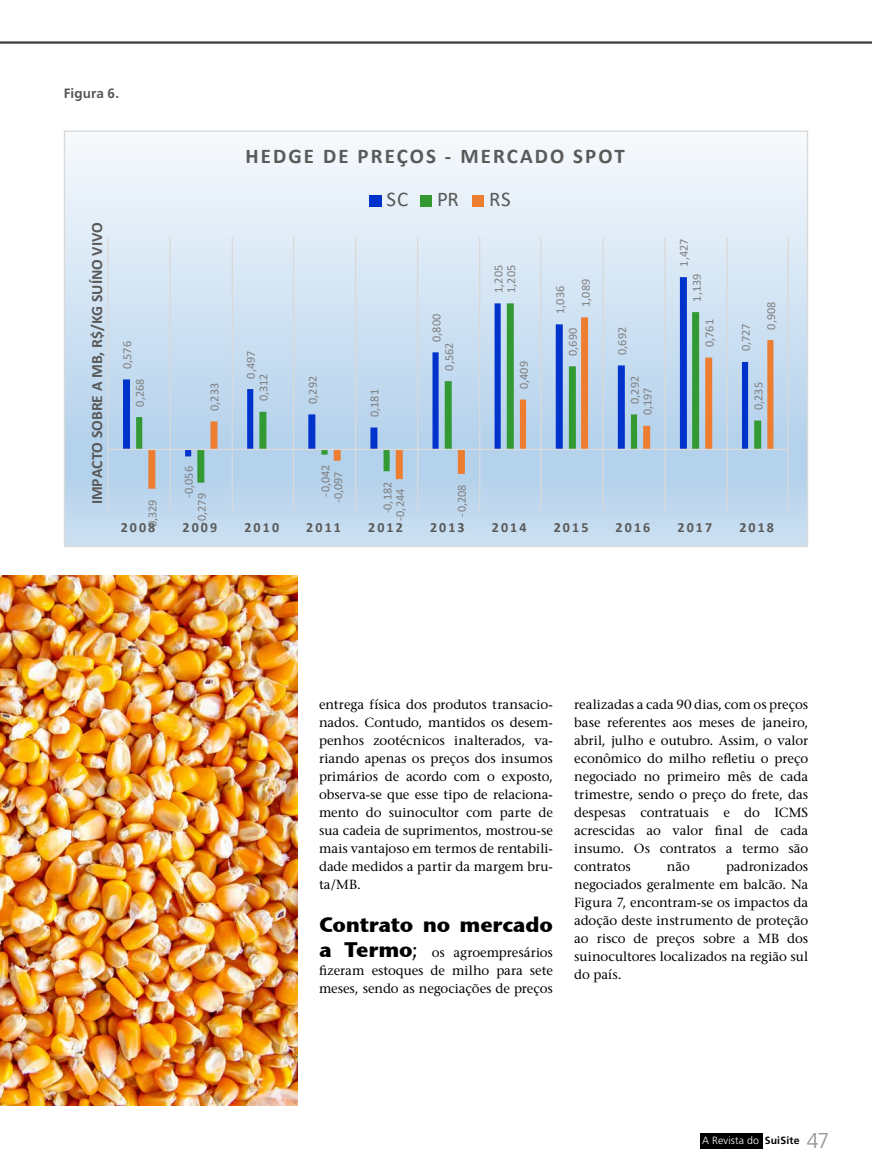
<style>
.page{position:relative;width:872px;height:1170px;background:#fff}
.page>*{position:absolute;margin:0;border:0;box-sizing:border-box;transform-origin:0 0}
.t1{font:700 21px "Calibri";letter-spacing:.1em;color:#595959}
.t2{font:700 21px "Stone Sans ITC";letter-spacing:-.02em;color:#000}
.t3{font:21px "Calibri";color:#595959}
.t4{font:700 15.75px "Calibri";color:#595959}
.t5{font:700 13.95px "Calibri";letter-spacing:.15em;color:#595959}
.t6{font:700 13.5px "Frutiger LT Std";letter-spacing:.005em;color:#555}
.t7{font:500 13.2px/18px "Stone Serif Std";letter-spacing:-.005em;color:#000;text-align:justify}
.t8{font:12.3px "Calibri";color:#7f7f7f}
.t9{font:300 10.5px "Frutiger LT Std";letter-spacing:.02em;color:#fff}
.s1{font-family:"Stone Sans ITC";font-weight:700;font-size:21px}
.s2{font-size:21px}
.s3{font-weight:700;color:#000}
.s4{font-size:21.3px;color:#939393}
</style>
<div class="page">
<hr style="left:0;top:42px;width:872px;height:1px;background:#000">
<hr style="left:0;top:43px;width:872px;height:1px;background:#000">
<svg style="left:66px;top:145px;width:740px;height:400px;background:#d8e7f4"></svg>
<hr style="left:107px;top:238px;width:2px;height:271px;background:#d9d9d9">
<hr style="left:170px;top:238px;width:1px;height:271px;background:#d9d9d9">
<hr style="left:232px;top:238px;width:1px;height:271px;background:#d9d9d9">
<hr style="left:293px;top:238px;width:1px;height:271px;background:#d9d9d9">
<hr style="left:355px;top:238px;width:1px;height:271px;background:#d9d9d9">
<hr style="left:417px;top:238px;width:1px;height:271px;background:#d9d9d9">
<hr style="left:479px;top:238px;width:1px;height:271px;background:#d9d9d9">
<hr style="left:540px;top:238px;width:1px;height:271px;background:#d9d9d9">
<hr style="left:602px;top:238px;width:1px;height:271px;background:#d9d9d9">
<hr style="left:664px;top:238px;width:1px;height:271px;background:#d9d9d9">
<hr style="left:726px;top:238px;width:1px;height:271px;background:#d9d9d9">
<hr style="left:787px;top:238px;width:2px;height:271px;background:#d9d9d9">
<svg style="left:123px;top:277px;width:625px;height:179px;background:#ccdef2"></svg>
<svg style="left:136px;top:303px;width:625px;height:179px;background:#c6dbeb"></svg>
<svg style="left:148px;top:317px;width:625px;height:171px;background:#b2cbdf"></svg>
<hr style="left:108px;top:448px;width:680px;height:2px;background:#d9d9d9">
<div style="left:369px;top:195px;width:13px;height:11px;background:#03c"></div>
<div style="left:420px;top:195px;width:11px;height:11px;background:#393"></div>
<div style="left:473px;top:195px;width:11px;height:11px;background:#ed7d31"></div>
<img style="left:0;top:576px;width:298px;height:529px">
<div style="left:700px;top:1133px;width:62px;height:15px;background:#000"></div>
<p class="t6" style="left:64px;top:85px;width:57px">Figura 6.</p>
<h1 class="t1" style="left:245px;top:142px;width:381px">HEDGE DE PREÇOS - MERCADO SPOT</h1>
<h1 class="t3" style="left:386px;top:185px;width:23px">SC</h1>
<h1 class="t3" style="left:437px;top:185px;width:23px">PR</h1>
<h1 class="t3" style="left:489px;top:185px;width:23px">RS</h1>
<p class="t4" style="left:86px;top:504px;width:284px;rotate:-90deg">IMPACTO SOBRE A MB, R$/KG SUÍNO VIVO</p>
<p class="t8" style="left:118px;top:369px;width:29px;rotate:-90deg">0,576</p>
<p class="t8" style="left:131px;top:406px;width:29px;rotate:-90deg">0,268</p>
<p class="t8" style="left:206px;top:411px;width:29px;rotate:-90deg">0,233</p>
<p class="t8" style="left:242px;top:378px;width:29px;rotate:-90deg">0,497</p>
<p class="t8" style="left:255px;top:401px;width:29px;rotate:-90deg">0,312</p>
<p class="t8" style="left:304px;top:404px;width:29px;rotate:-90deg">0,292</p>
<p class="t8" style="left:366px;top:417px;width:29px;rotate:-90deg">0,181</p>
<p class="t8" style="left:428px;top:342px;width:29px;rotate:-90deg">0,800</p>
<p class="t8" style="left:440px;top:370px;width:29px;rotate:-90deg">0,562</p>
<p class="t8" style="left:502px;top:293px;width:29px;rotate:-90deg">1,205</p>
<p class="t8" style="left:490px;top:293px;width:29px;rotate:-90deg">1,205</p>
<p class="t8" style="left:515px;top:389px;width:29px;rotate:-90deg">0,409</p>
<p class="t8" style="left:551px;top:314px;width:29px;rotate:-90deg">1,036</p>
<p class="t8" style="left:577px;top:307px;width:29px;rotate:-90deg">1,089</p>
<p class="t8" style="left:564px;top:356px;width:29px;rotate:-90deg">0,690</p>
<p class="t8" style="left:613px;top:355px;width:29px;rotate:-90deg">0,692</p>
<p class="t8" style="left:626px;top:404px;width:29px;rotate:-90deg">0,292</p>
<p class="t8" style="left:639px;top:415px;width:29px;rotate:-90deg">0,197</p>
<p class="t8" style="left:675px;top:266px;width:29px;rotate:-90deg">1,427</p>
<p class="t8" style="left:688px;top:301px;width:29px;rotate:-90deg">1,139</p>
<p class="t8" style="left:701px;top:347px;width:29px;rotate:-90deg">0,761</p>
<p class="t8" style="left:737px;top:351px;width:29px;rotate:-90deg">0,727</p>
<p class="t8" style="left:762px;top:329px;width:29px;rotate:-90deg">0,908</p>
<p class="t8" style="left:750px;top:410px;width:29px;rotate:-90deg">0,235</p>
<p class="t8" style="left:317px;top:496px;width:34px;rotate:-90deg">-0,042</p>
<p class="t8" style="left:180px;top:498px;width:34px;rotate:-90deg">-0,056</p>
<p class="t8" style="left:329px;top:502px;width:33px;rotate:-90deg">-0,097</p>
<p class="t8" style="left:379px;top:513px;width:33px;rotate:-90deg">-0,182</p>
<p class="t8" style="left:391px;top:521px;width:34px;rotate:-90deg">-0,244</p>
<p class="t8" style="left:453px;top:516px;width:34px;rotate:-90deg">-0,208</p>
<p class="t8" style="left:193px;top:524px;width:33px;rotate:-90deg">-0,279</p>
<p class="t8" style="left:144px;top:530px;width:33px;rotate:-90deg">-0,329</p>
<p class="t5" style="left:121px;top:518px;width:36px">2008</p>
<p class="t5" style="left:182px;top:518px;width:36px">2009</p>
<p class="t5" style="left:244px;top:518px;width:36px">2010</p>
<p class="t5" style="left:306px;top:518px;width:36px">2011</p>
<p class="t5" style="left:368px;top:518px;width:36px">2012</p>
<p class="t5" style="left:430px;top:518px;width:36px">2013</p>
<p class="t5" style="left:492px;top:518px;width:36px">2014</p>
<p class="t5" style="left:554px;top:518px;width:36px">2015</p>
<p class="t5" style="left:615px;top:518px;width:36px">2016</p>
<p class="t5" style="left:677px;top:518px;width:36px">2017</p>
<p class="t5" style="left:739px;top:518px;width:36px">2018</p>
<p class="t7" style="left:319px;top:695px;width:235px">entrega física dos produtos transacio&shy;nados. Contudo, mantidos os desem&shy;penhos zootécnicos inalterados, va&shy;riando apenas os preços dos insumos primários de acordo com o exposto, observa-se que esse tipo de relaciona&shy;mento do suinocultor com parte de sua cadeia de suprimentos, mostrou-se mais vantajoso em termos de rentabili&shy;dade medidos a partir da margem bru&shy;ta/MB.</p>
<h1 class="t2" style="left:319px;top:906px;width:235px">Contrato no mercado</h1>
<p class="t7" style="left:319px;top:943px;width:235px"><span class="s1">a Termo</span><span class="s2">;</span> os agroempresários fizeram estoques de milho para sete meses, sendo as negociações de preços</p>
<p class="t7" style="left:574px;top:695px;width:235px">realizadas a cada 90 dias, com os preços base referentes aos meses de janeiro, abril, julho e outubro. Assim, o valor econômico do milho refletiu o preço negociado no primeiro mês de cada trimestre, sendo o preço do frete, das despesas contratuais e do ICMS acrescidas ao valor final de cada insumo. Os contratos a termo são contratos</p>
<p class="t7" style="left:574px;top:857px;width:235px;text-indent:152px">padronizados negociados geralmente em balcão. Na Figura 7, encontram-se os impactos da adoção deste instrumento de proteção ao risco de preços sobre a MB dos suinocultores localizados na região sul do país.</p>
<p class="t7" style="left:667px;top:857px;width:24px">não</p>
<p class="t9" style="left:702px;top:1134px;width:129px">A Revista do <span class="s3">SuiSite</span> <span class="s4">47</span></p>
</div>
